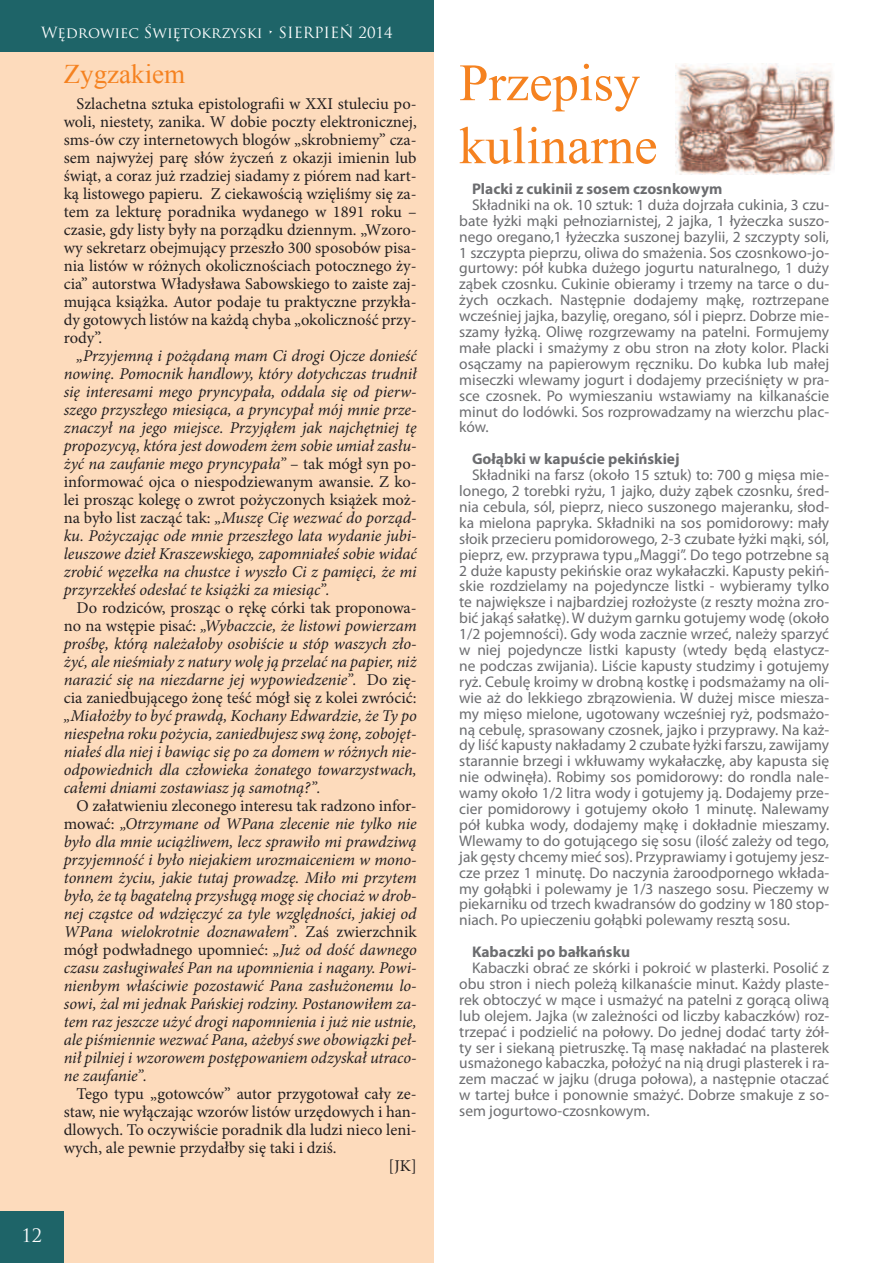
<style>
.page{position:relative;width:893px;height:1263px;background:#fff}
.page>*{position:absolute;margin:0;border:0;box-sizing:border-box;transform-origin:0 0}
.t1{font:52.5px/63px "Times New Roman";color:#f58220}
.t2{font:27px "Times New Roman";color:#f58220}
.t3{font:18px "Trajan Pro";color:#fff}
.t4{font:italic 16.5px/18px "Minion Pro";letter-spacing:-.005em;color:#231f20;text-align:justify}
.t5{font:16.5px/18px "Minion Pro";color:#231f20;text-align:justify}
.t6{font:15.45px/15.9px "Myriad Pro";color:#6c6d70;text-align:justify}
.t7{font:700 15.45px "Myriad Pro";color:#6c6d70}
.t8{font:15px "Trajan Pro";color:#fff}
.s1{font-style:normal}
</style>
<div class="page">
<div style="left:0;top:0;width:434px;height:1263px;background:#fddbbc"></div>
<div style="left:0;top:0;width:434px;height:51px;background:#1e6468"></div>
<div style="left:0;top:1212px;width:64px;height:51px;background:#1e6468"></div>
<img style="left:675px;top:63px;width:159px;height:112px">
<p class="t8" style="left:41px;top:23px;width:353px">Wędrowiec Świętokrzyski • SIERPIEŃ 2014</p>
<h2 class="t2" style="left:64px;top:55px;width:123px">Zygzakiem</h2>
<h1 class="t1" style="left:459px;top:50px;width:200px">Przepisy kulinarne</h1>
<p class="t5" style="left:64px;top:95px;width:354px;text-indent:13px">Szlachetna sztuka epistolografii w XXI stuleciu po&shy;woli, niestety, zanika. W dobie poczty elektronicznej, sms-ów czy internetowych blogów „skrobniemy” cza&shy;sem najwyżej parę słów życzeń z okazji imienin lub świąt, a coraz już rzadziej siadamy z piórem nad kart&shy;ką listowego papieru. Z ciekawością wzięliśmy się za&shy;tem za lekturę poradnika wydanego w 1891 roku – czasie, gdy listy były na porządku dziennym. „Wzoro&shy;wy sekretarz obejmujący przeszło 300 sposobów pisa&shy;nia listów w różnych okolicznościach potocznego ży&shy;cia” autorstwa Władysława Sabowskiego to zaiste zaj&shy;mująca książka. Autor podaje tu praktyczne przykła&shy;dy gotowych listów na każdą chyba „okoliczność przy&shy;rody”.</p>
<p class="t4" style="left:64px;top:347px;width:354px;text-indent:13px">„Przyjemną i pożądaną mam Ci drogi Ojcze donieść nowinę. Pomocnik handlowy, który dotychczas trudnił się interesami mego pryncypała, oddala się od pierw&shy;szego przyszłego miesiąca, a pryncypał mój mnie prze&shy;znaczył na jego miejsce. Przyjąłem jak najchętniej tę propozycyą, która jest dowodem żem sobie umiał zasłu&shy;żyć na zaufanie mego pryncypała” <span class="s1">– tak mógł syn po&shy;informować ojca o niespodziewanym awansie. Z ko&shy;lei prosząc kolegę o zwrot pożyczonych książek moż&shy;na było list zacząć tak:</span> „Muszę Cię wezwać do porząd&shy;ku. Pożyczając ode mnie przeszłego lata wydanie jubi&shy;leuszowe dzieł Kraszewskiego, zapomniałeś sobie widać zrobić węzełka na chustce i wyszło Сі z pamięci, że mi przyrzekłeś odesłać te książki za miesiąc”.</p>
<p class="t4" style="left:64px;top:599px;width:354px;text-indent:13px"><span class="s1">Do rodziców, prosząc o rękę córki tak proponowa&shy;no na wstępie pisać:</span> „Wybaczcie, że listowi powierzam prośbę, którą należałoby osobiście u stóp waszych zło&shy;żyć, ale nieśmiały z natury wolę ją przelać na papier, niż narazić się na niezdarne jej wypowiedzenie”. <span class="s1">Do zię&shy;cia zaniedbującego żonę teść mógł się z kolei zwrócić:</span></p>
<p class="t4" style="left:64px;top:707px;width:354px">„Miałożby to być prawdą, Kochany Edwardzie, że Ty po niespełna roku pożycia, zaniedbujesz swą żonę, zobojęt&shy;niałeś dla niej i bawiąc się po za domem w różnych nie&shy;odpowiednich dla człowieka żonatego towarzystwach, całemi dniami zostawiasz ją samotną?”.</p>
<p class="t4" style="left:64px;top:797px;width:354px;text-indent:13px"><span class="s1">O załatwieniu zleconego interesu tak radzono infor&shy;mować:</span> „Otrzymane od WPana zlecenie nie tylko nie było dla mnie uciążliwem, lecz sprawiło mi prawdziwą przyjemność i było niejakiem urozmaiceniem w mono&shy;tonnem życiu, jakie tutaj prowadzę. Miło mi przytem było, że tą bagatelną przysługą mogę się chociaż w drob&shy;nej cząstce od wdzięczyć za tyle względności, jakiej od WPana wielokrotnie doznawałem”. <span class="s1">Zaś zwierzchnik mógł podwładnego upomnieć:</span> „Już od dość dawnego czasu zasługiwałeś Pan na upomnienia i nagany. Powi&shy;nienbym właściwie pozostawić Pana zasłużonemu lo&shy;sowi, żal mi jednak Pańskiej rodziny. Postanowiłem za&shy;tem raz jeszcze użyć drogi napomnienia i już nie ustnie, ale piśmiennie wezwać Pana, ażebyś swe obowiązki peł&shy;nił pilniej i wzorowem postępowaniem odzyskał utraco&shy;ne zaufanie”.</p>
<p class="t5" style="left:77px;top:1085px;width:342px">Tego typu „gotowców” autor przygotował cały ze-</p>
<p class="t5" style="left:64px;top:1103px;width:354px">staw, nie wyłączając wzorów listów urzędowych i han-</p>
<p class="t5" style="left:64px;top:1121px;width:354px">dlowych. To oczywiście poradnik dla ludzi nieco leni-</p>
<p class="t5" style="left:64px;top:1139px;width:274px">wych, ale pewnie przydałby się taki i dziś.</p>
<p class="t5" style="left:389px;top:1157px;width:30px">[JK]</p>
<p class="t7" style="left:472px;top:179px;width:252px">Placki z cukinii z sosem czosnkowym</p>
<p class="t6" style="left:459px;top:196px;width:371px;text-indent:13px">Składniki na ok. 10 sztuk: 1 duża dojrzała cukinia, 3 czu&shy;bate łyżki mąki pełnoziarnistej, 2 jajka, 1 łyżeczka suszo&shy;nego oregano,1 łyżeczka suszonej bazylii, 2 szczypty soli, 1 szczypta pieprzu, oliwa do smażenia. Sos czosnkowo-jo&shy;gurtowy: pół kubka dużego jogurtu naturalnego, 1 duży ząbek czosnku. Cukinie obieramy i trzemy na tarce o du&shy;żych oczkach. Następnie dodajemy mąkę, roztrzepane wcześniej jajka, bazylię, oregano, sól i pieprz. Dobrze mie&shy;szamy łyżką. Oliwę rozgrzewamy na patelni. Formujemy małe placki i smażymy z obu stron na złoty kolor. Placki osączamy na papierowym ręczniku. Do kubka lub małej miseczki wlewamy jogurt i dodajemy przeciśnięty w pra&shy;sce czosnek. Po wymieszaniu wstawiamy na kilkanaście minut do lodówki. Sos rozprowadzamy na wierzchu plac&shy;ków.</p>
<p class="t7" style="left:472px;top:449px;width:209px">Gołąbki w kapuście pekińskiej</p>
<p class="t6" style="left:459px;top:467px;width:371px;text-indent:13px">Składniki na farsz (około 15 sztuk) to: 700 g mięsa mie&shy;lonego, 2 torebki ryżu, 1 jajko, duży ząbek czosnku, śred&shy;nia cebula, sól, pieprz, nieco suszonego majeranku, słod&shy;ka mielona papryka. Składniki na sos pomidorowy: mały słoik przecieru pomidorowego, 2-3 czubate łyżki mąki, sól, pieprz, ew. przyprawa typu „Maggi”. Do tego potrzebne są 2 duże kapusty pekińskie oraz wykałaczki. Kapusty pekiń&shy;skie rozdzielamy na pojedyncze listki - wybieramy tylko te największe i najbardziej rozłożyste (z reszty można zro&shy;bić jakąś sałatkę). W dużym garnku gotujemy wodę (około 1/2 pojemności). Gdy woda zacznie wrzeć, należy sparzyć w niej pojedyncze listki kapusty (wtedy będą elastycz&shy;ne podczas zwijania). Liście kapusty studzimy i gotujemy ryż. Cebulę kroimy w drobną kostkę i podsmażamy na oli&shy;wie aż do lekkiego zbrązowienia. W dużej misce miesza&shy;my mięso mielone, ugotowany wcześniej ryż, podsmażo&shy;ną cebulę, sprasowany czosnek, jajko i przyprawy. Na każ&shy;dy liść kapusty nakładamy 2 czubate łyżki farszu, zawijamy starannie brzegi i wkłuwamy wykałaczkę, aby kapusta się nie odwinęła). Robimy sos pomidorowy: do rondla nale&shy;wamy około 1/2 litra wody i gotujemy ją. Dodajemy prze&shy;cier pomidorowy i gotujemy około 1 minutę. Nalewamy pół kubka wody, dodajemy mąkę i dokładnie mieszamy.<br>Wlewamy to do gotującego się sosu (ilość zależy od tego, jak gęsty chcemy mieć sos). Przyprawiamy i gotujemy jesz&shy;cze przez 1 minutę. Do naczynia żaroodpornego wkłada&shy;my gołąbki i polewamy je 1/3 naszego sosu. Pieczemy w piekarniku od trzech kwadransów do godziny w 180 stop&shy;niach. Po upieczeniu gołąbki polewamy resztą sosu.</p>
<p class="t7" style="left:472px;top:942px;width:160px">Kabaczki po bałkańsku</p>
<p class="t6" style="left:459px;top:960px;width:371px;text-indent:13px">Kabaczki obrać ze skórki i pokroić w plasterki. Posolić z obu stron i niech poleżą kilkanaście minut. Każdy plaste&shy;rek obtoczyć w mące i usmażyć na patelni z gorącą oliwą lub olejem. Jajka (w zależności od liczby kabaczków) roz&shy;trzepać i podzielić na połowy. Do jednej dodać tarty żół&shy;ty ser i siekaną pietruszkę. Tą masę nakładać na plasterek usmażonego kabaczka, położyć na nią drugi plasterek i ra&shy;zem maczać w jajku (druga połowa), a następnie otaczać w tartej bułce i ponownie smażyć. Dobrze smakuje z so&shy;sem jogurtowo-czosnkowym.</p>
<p class="t3" style="left:22px;top:1224px;width:22px">12</p>
</div>
